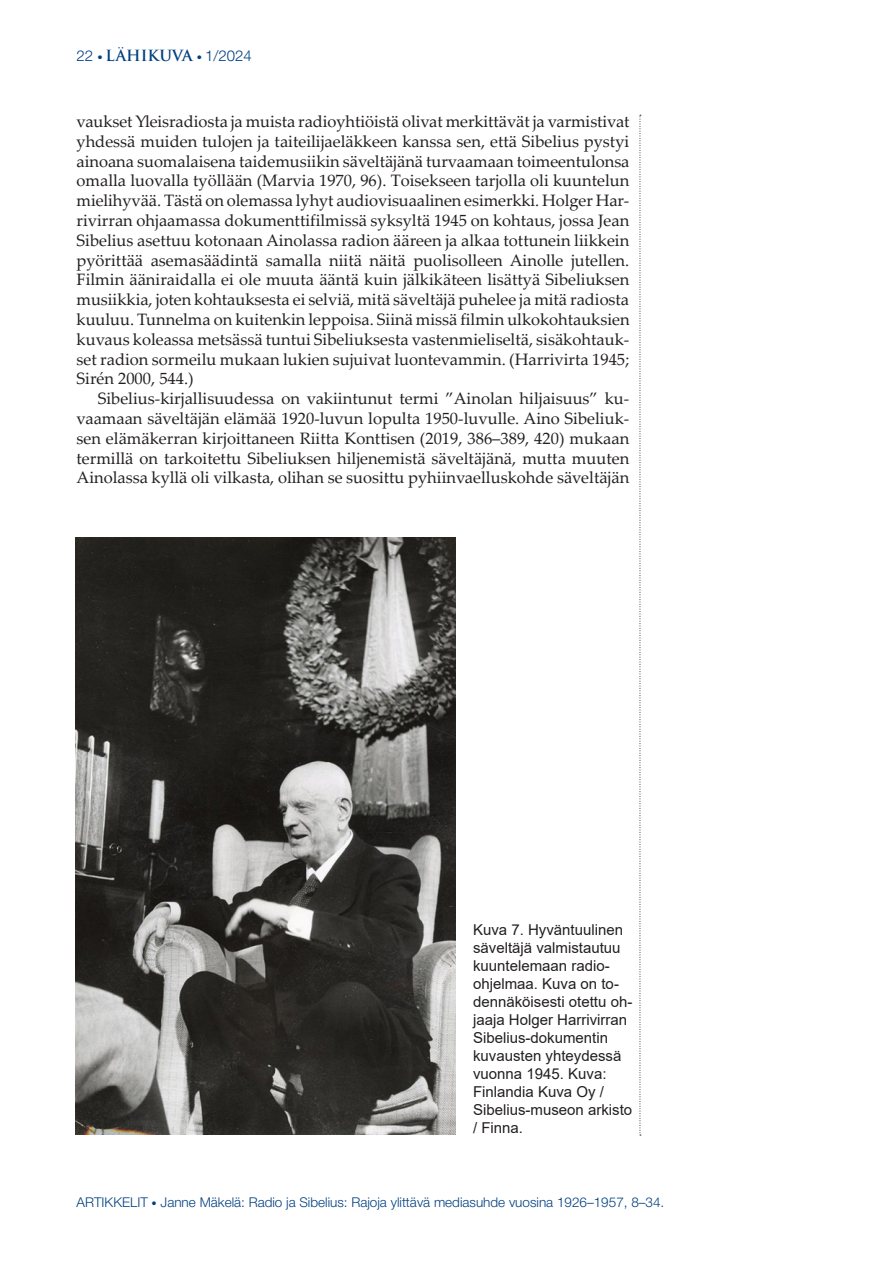
<style>
.page{position:relative;width:893px;height:1263px;background:#fff}
.page>*{position:absolute;margin:0;border:0;box-sizing:border-box;transform-origin:0 0}
.Artikkelit_leipis_1_kpl{font:16.5px/19.8px "Palatino Linotype";color:#231f20;text-align:justify}
.Artikkelit_leipis{font:16.5px/19.8px "Palatino Linotype";color:#231f20;text-align:justify}
.Kuvateksti{font:15px/18px "Arial";color:#231f20}
.t1{font:300 15px "Helvetica Neue";color:#003f80}
.t2{font:300 13.5px "Helvetica Neue";color:#003f80}
.s1{font-weight:400;font-style:italic;font-size:10.5px}
.s2{font-family:"Trajan Pro 3";font-weight:600}
.s3{font-size:10.5px}
</style>
<div class="page">
<svg style="left:640px;top:115px;width:1px;height:1021px"></svg>
<img style="left:76px;top:537px;width:380px;height:597px">
<p class="t1" style="left:77px;top:44px;width:177px">22 <span class="s1">•</span> <span class="s2">LÄHIKUVA</span> <span class="s1">•</span> 1/2024</p>
<p class="Artikkelit_leipis_1_kpl" style="left:77px;top:111px;width:555px">vaukset Yleisradiosta ja muista radioyhtiöistä olivat merkittävät ja varmistivat yhdessä muiden tulojen ja taiteilijaeläkkeen kanssa sen, että Sibelius pystyi ainoana suomalaisena taidemusiikin säveltäjänä turvaamaan toimeentulonsa omalla luovalla työllään (Marvia 1970, 96). Toisekseen tarjolla oli kuuntelun mielihyvää. Tästä on olemassa lyhyt audiovisuaalinen esimerkki. Holger Har&shy;rivirran ohjaamassa dokumenttifilmissä syksyltä 1945 on kohtaus, jossa Jean Sibelius asettuu kotonaan Ainolassa radion ääreen ja alkaa tottunein liikkein pyörittää asemasäädintä samalla niitä näitä puolisolleen Ainolle jutellen.<br>Filmin ääniraidalla ei ole muuta ääntä kuin jälkikäteen lisättyä Sibeliuksen musiikkia, joten kohtauksesta ei selviä, mitä säveltäjä puhelee ja mitä radiosta kuuluu. Tunnelma on kuitenkin leppoisa. Siinä missä filmin ulkokohtauksien kuvaus koleassa metsässä tuntui Sibeliuksesta vastenmieliseltä, sisäkohtauk&shy;set radion sormeilu mukaan lukien sujuivat luontevammin. (Harrivirta 1945; Sirén 2000, 544.)</p>
<p class="Artikkelit_leipis" style="left:77px;top:388px;width:554px;text-indent:21px">Sibelius-kirjallisuudessa on vakiintunut termi ”Ainolan hiljaisuus” ku&shy;vaamaan säveltäjän elämää 1920-luvun lopulta 1950-luvulle. Aino Sibeliuk&shy;sen elämäkerran kirjoittaneen Riitta Konttisen (2019, 386–389, 420) mukaan termillä on tarkoitettu Sibeliuksen hiljenemistä säveltäjänä, mutta muuten Ainolassa kyllä oli vilkasta, olihan se suosittu pyhiinvaelluskohde säveltäjän</p>
<p class="Kuvateksti" style="left:473px;top:920px;width:161px">Kuva 7. Hyväntuulinen säveltäjä valmistautuu kuuntelemaan radio&shy;ohjelmaa. Kuva on to&shy;dennäköisesti otettu oh&shy;jaaja Holger Harrivirran<br>Sibelius-dokumentin kuvausten yhteydessä vuonna 1945. Kuva:<br>Finlandia Kuva Oy /<br>Sibelius-museon arkisto / Finna.</p>
<p class="t2" style="left:77px;top:1191px;width:589px">ARTIKKELIT <span class="s3">•</span> Janne Mäkelä: Radio ja Sibelius: Rajoja ylittävä mediasuhde vuosina 1926–1957, 8–34.</p>
</div>
